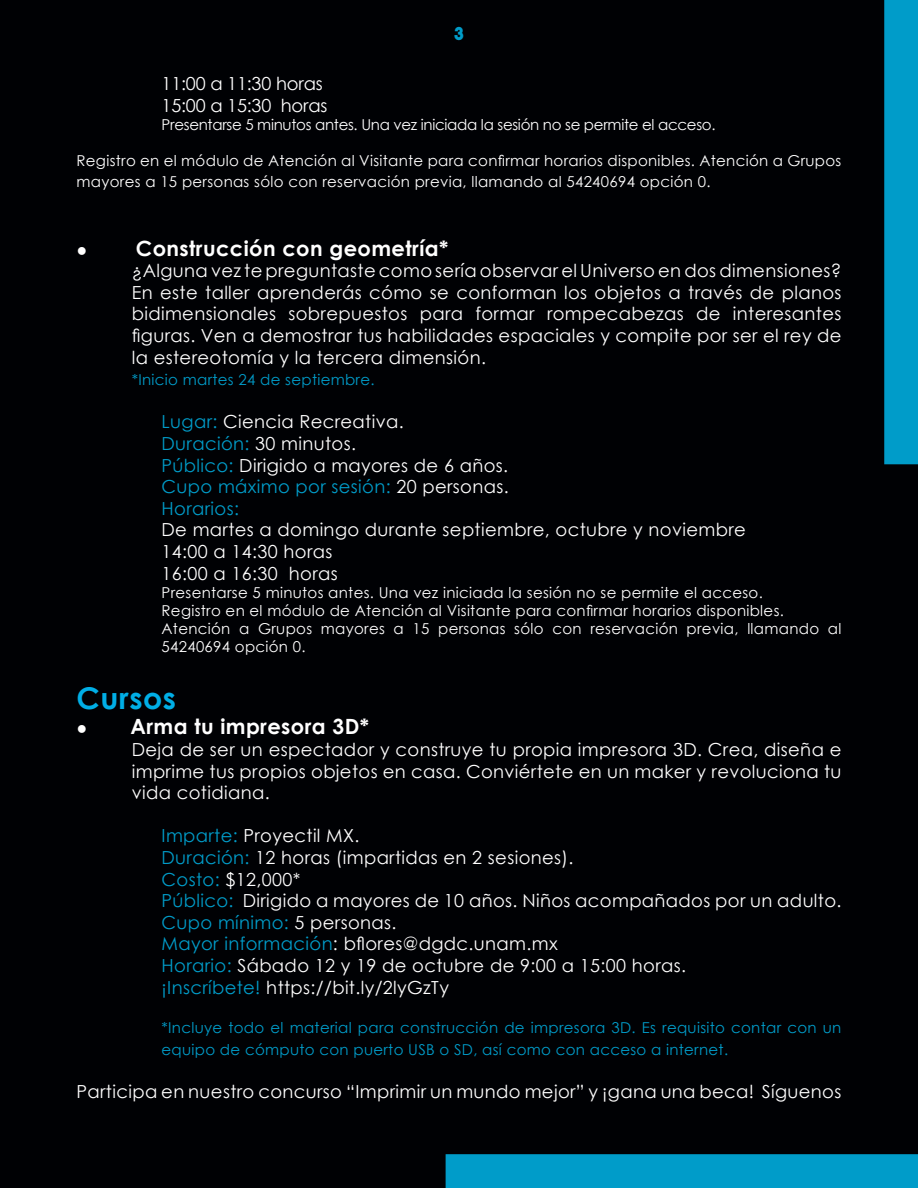
<style>
.page{position:relative;width:918px;height:1188px;background:#000104}
.page>*{position:absolute;margin:0;border:0;box-sizing:border-box;transform-origin:0 0}
.t1{font:700 30px "Century Gothic";letter-spacing:.02em;color:#00aee6}
.t2{font:700 21px "Century Gothic";letter-spacing:.02em;color:#fff}
.t3{font:18px/21.6px "Century Gothic";letter-spacing:.02em;color:#fff;text-align:justify}
.t4{font:18px "Century Gothic";letter-spacing:.02em;color:#009cc9}
.t5{font:18px "Century Gothic";letter-spacing:-.01em;color:#fff}
.t6{font:900 18px "Biko";color:#009cc9}
.t7{font:15px/21.6px "Century Gothic";letter-spacing:.02em;color:#fff}
.t8{font:15px/21.6px "Century Gothic";letter-spacing:.02em;color:#009cc9}
.t9{font:15px "Century Gothic";letter-spacing:-.02em;color:#fff}
.s1{font-weight:400;font-size:18px}
.s2{color:#009cc9}
.s3{color:#fff}
.s4{font-size:18px}
</style>
<div class="page">
<div style="left:446px;top:1154px;width:472px;height:34px;background:#009cc9"></div>
<div style="left:884px;top:0;width:34px;height:464px;background:#009cc9"></div>
<p class="t6" style="left:454px;top:22px;width:11px">3</p>
<p class="t5" style="left:162px;top:71px;width:163px">11:00 a 11:30 horas</p>
<p class="t5" style="left:162px;top:93px;width:168px">15:00 a 15:30 horas</p>
<p class="t9" style="left:162px;top:114px;width:555px">Presentarse 5 minutos antes. Una vez iniciada la sesión no se permite el acceso.</p>
<p class="t7" style="left:77px;top:149px;width:766px">Registro en el módulo de Atención al Visitante para confirmar horarios disponibles. Atención a Grupos mayores a 15 personas sólo con reservación previa, llamando al 54240694 opción 0.</p>
<p class="t2" style="left:77px;top:232px;width:373px"><span class="s1">●</span> Construcción con geometría*</p>
<p class="t3" style="left:132px;top:260px;width:711px">¿Alguna vez te preguntaste como sería observar el Universo en dos dimensiones?<br>En este taller aprenderás cómo se conforman los objetos a través de planos bidimensionales sobrepuestos para formar rompecabezas de interesantes figuras. Ven a demostrar tus habilidades espaciales y compite por ser el rey de la estereotomía y la tercera dimensión.</p>
<p class="t8" style="left:132px;top:369px;width:244px">*Inicio martes 24 de septiembre.</p>
<p class="t3" style="left:162px;top:411px;width:244px"><span class="s2">Lugar:</span> Ciencia Recreativa.</p>
<p class="t3" style="left:162px;top:432px;width:196px"><span class="s2">Duración:</span> 30 minutos.</p>
<p class="t3" style="left:162px;top:454px;width:348px"><span class="s2">Público:</span> Dirigido a mayores de 6 años.</p>
<p class="t4" style="left:162px;top:474px;width:349px">Cupo máximo por sesión: <span class="s3">20 personas.</span></p>
<p class="t4" style="left:162px;top:496px;width:79px">Horarios:</p>
<p class="t3" style="left:162px;top:519px;width:586px">De martes a domingo durante septiembre, octubre y noviembre</p>
<p class="t3" style="left:162px;top:540px;width:172px">14:00 a 14:30 horas</p>
<p class="t3" style="left:162px;top:562px;width:178px">16:00 a 16:30 horas</p>
<p class="t7" style="left:162px;top:581px;width:603px">Presentarse 5 minutos antes. Una vez iniciada la sesión no se permite el acceso.</p>
<p class="t7" style="left:162px;top:599px;width:624px">Registro en el módulo de Atención al Visitante para confirmar horarios disponibles.</p>
<p class="t7" style="left:162px;top:619px;width:681px;line-height:18px">Atención a Grupos mayores a 15 personas sólo con reservación previa, llamando al<br>54240694 opción 0.</p>
<p class="t1" style="left:77px;top:676px;width:101px">Cursos</p>
<p class="t2" style="left:77px;top:711px;width:294px"><span class="s4">●</span> Arma tu impresora 3D*</p>
<p class="t3" style="left:132px;top:738px;width:711px">Deja de ser un espectador y construye tu propia impresora 3D. Crea, diseña e imprime tus propios objetos en casa. Conviértete en un maker y revoluciona tu vida cotidiana.</p>
<p class="t3" style="left:162px;top:825px;width:199px"><span class="s2">Imparte:</span> Proyectil MX.</p>
<p class="t3" style="left:162px;top:846px;width:413px"><span class="s2">Duración:</span> 12 horas (impartidas en 2 sesiones).</p>
<p class="t3" style="left:162px;top:868px;width:140px"><span class="s2">Costo:</span> $12,000*</p>
<p class="t3" style="left:162px;top:890px;width:681px"><span class="s2">Público:</span> Dirigido a mayores de 10 años. Niños acompañados por un adulto.</p>
<p class="t4" style="left:162px;top:910px;width:236px">Cupo mínimo: <span class="s3">5 personas.</span></p>
<p class="t3" style="left:162px;top:933px;width:398px"><span class="s2">Mayor información</span>: bflores@dgdc.unam.mx</p>
<p class="t3" style="left:162px;top:954px;width:526px"><span class="s2">Horario:</span> Sábado 12 y 19 de octubre de 9:00 a 15:00 horas.</p>
<p class="t3" style="left:162px;top:976px;width:289px"><span class="s2">¡Inscríbete!</span> https://bit.ly/2lyGzTy</p>
<p class="t8" style="left:162px;top:1017px;width:681px">*Incluye todo el material para construcción de impresora 3D. Es requisito contar con un equipo de cómputo con puerto USB o SD, así como con acceso a internet.</p>
<p class="t3" style="left:77px;top:1080px;width:766px">Participa en nuestro concurso “Imprimir un mundo mejor” y ¡gana una beca! Síguenos</p>
</div>
